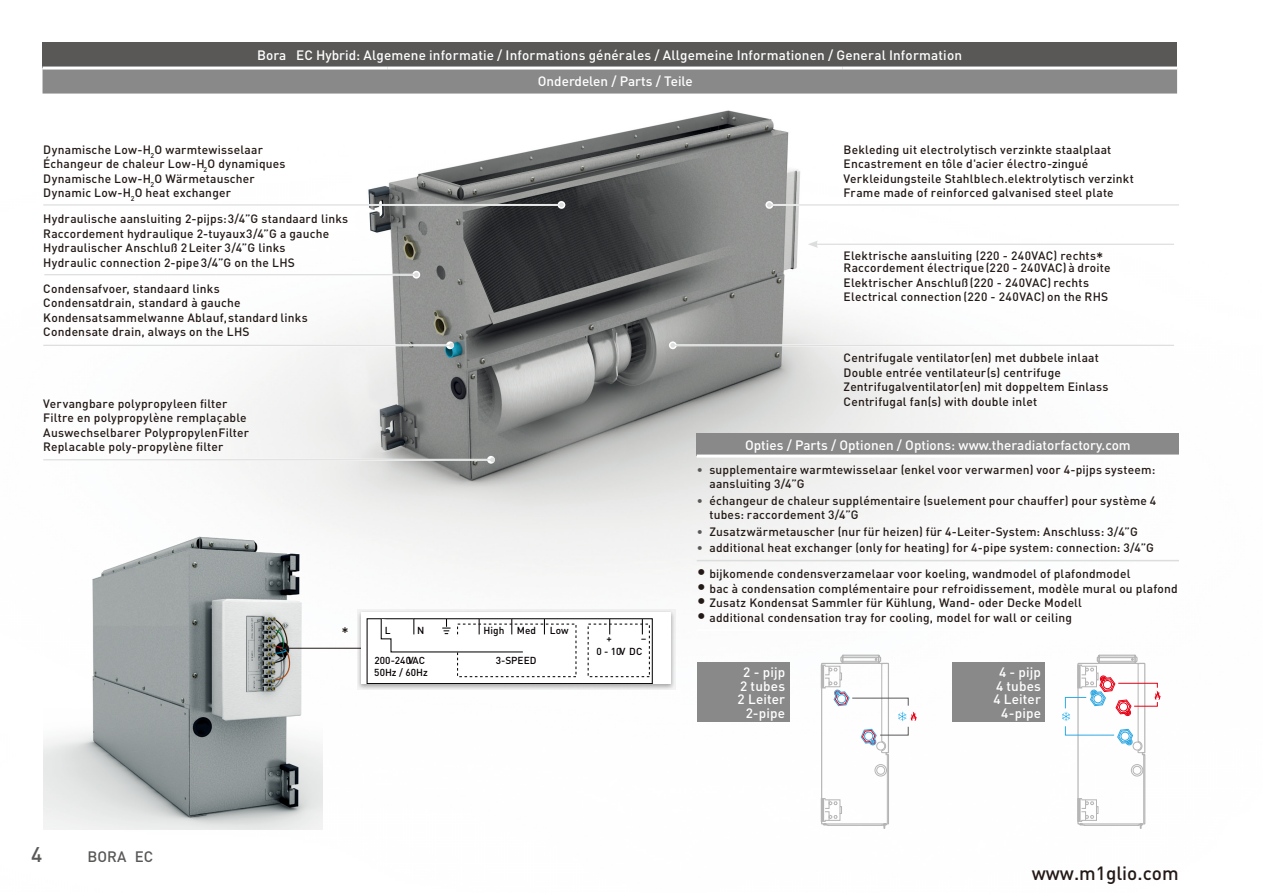
<style>
.page{position:relative;width:1263px;height:893px;background:#fff}
.page>*{position:absolute;margin:0;border:0;box-sizing:border-box;transform-origin:0 0}
.t1{font:500 21px "DIN Pro";color:#595857}
.t2{font:500 18.9px "DIN Pro";color:#231916}
.t3{font:500 15px "DIN Pro";color:#595857}
.t4{font:500 15px "DIN Pro";color:#231916}
.t5{font:500 13.5px/13.5px "DIN Pro";letter-spacing:.005em;color:#fff}
.t6{font:500 12px/14.4px "DIN Pro";letter-spacing:.015em;color:#231916}
.t7{font:500 10.05px "DIN Pro";color:#060101}
.t8{font:500 10.05px "DIN Pro";color:#060101;scale:1.5 1}
.s1{color:#595857}
.s2{font-size:15px}
.s3{color:#808080}
.s4{font-size:18px}
</style>
<div class="page">
<img style="left:42px;top:42px;width:1137px;height:788px">
<hr style="left:43px;top:274px;width:373px;height:2px;background:#fff">
<svg style="left:412px;top:271px;width:8px;height:8px"></svg>
<div style="left:557px;top:201px;width:8px;height:8px;background:#fff;border-radius:50%"></div>
<svg style="left:765px;top:201px;width:8px;height:8px"></svg>
<hr style="left:673px;top:344px;width:501px;height:2px;background:#fff">
<svg style="left:669px;top:341px;width:8px;height:8px"></svg>
<hr style="left:43px;top:344px;width:407px;height:2px;background:#fff">
<div style="left:446px;top:341px;width:8px;height:8px;background:#fff;border-radius:50%"></div>
<hr style="left:43px;top:459px;width:448px;height:2px;background:#fff">
<svg style="left:487px;top:456px;width:8px;height:8px"></svg>
<hr style="left:815px;top:243px;width:359px;height:2px;background:#fff">
<hr style="left:44px;top:274px;width:372px;height:1px;background:#dcdddd">
<svg style="left:414px;top:272px;width:5px;height:5px"></svg>
<hr style="left:43px;top:204px;width:518px;height:2px;background:#dcdddd">
<svg style="left:559px;top:203px;width:5px;height:4px"></svg>
<hr style="left:769px;top:204px;width:410px;height:2px;background:#dcdddd">
<svg style="left:767px;top:203px;width:5px;height:4px"></svg>
<hr style="left:673px;top:345px;width:501px;height:1px;background:#dcdddd">
<svg style="left:670px;top:343px;width:5px;height:5px"></svg>
<hr style="left:43px;top:345px;width:408px;height:1px;background:#dcdddd">
<svg style="left:449px;top:343px;width:5px;height:5px"></svg>
<hr style="left:43px;top:459px;width:449px;height:1px;background:#dcdddd">
<svg style="left:490px;top:457px;width:5px;height:5px"></svg>
<hr style="left:815px;top:244px;width:359px;height:1px;background:#dcdddd">
<svg style="left:806px;top:240px;width:13px;height:9px"></svg>
<div style="left:697px;top:434px;width:482px;height:22px;background:#898989"></div>
<hr style="left:697px;top:455px;width:482px;height:3px;background:#fff">
<hr style="left:697px;top:629px;width:482px;height:2px;background:#fff">
<hr style="left:697px;top:560px;width:482px;height:1px;background:#dcdddd">
<div style="left:43px;top:43px;width:1134px;height:25px;background:#595857"></div>
<div style="left:43px;top:70px;width:1134px;height:24px;background:#898989"></div>
<hr style="left:43px;top:67px;width:345px;height:3px;background:#fff">
<hr style="left:388px;top:67px;width:455px;height:3px;background:#fff">
<hr style="left:843px;top:67px;width:334px;height:3px;background:#fff">
<img style="left:44px;top:507px;width:279px;height:322px">
<hr style="left:284px;top:648px;width:102px;height:1px;background:#231916">
<svg style="left:1062px;top:654px;width:98px;height:175px"></svg>
<svg style="left:820px;top:654px;width:97px;height:175px"></svg>
<div style="left:697px;top:663px;width:92px;height:59px;background:#898989"></div>
<div style="left:952px;top:663px;width:93px;height:59px;background:#898989"></div>
<svg style="left:357px;top:610px;width:318px;height:80px"></svg>
<div style="left:361px;top:613px;width:309px;height:71px;background:#fff"></div>
<div style="left:367px;top:618px;width:286px;height:66px;border:1px solid #060303"></div>
<svg style="left:544px;top:619px;width:1px;height:15px"></svg>
<svg style="left:609px;top:619px;width:1px;height:15px"></svg>
<svg style="left:642px;top:619px;width:1px;height:15px"></svg>
<svg style="left:380px;top:618px;width:144px;height:35px"></svg>
<p class="t5" style="left:538px;top:42px;width:426px;line-height:25.5px;text-indent:-281px">Bora <span class="s1">+</span>EC Hybrid: Algemene informatie / Informations générales / Allgemeine Informationen / General Information<br>Onderdelen / Parts / Teile</p>
<p class="t6" style="left:43px;top:142px;width:244px">Dynamische Low-H<sub>2</sub>O warmtewisselaar Échangeur de chaleur Low-H<sub>2</sub>O dynamiques Dynamische Low-H<sub>2</sub>O Wärmetauscher Dynamic Low-H<sub>2</sub>O heat exchanger</p>
<p class="t6" style="left:843px;top:142px;width:292px">Bekleding uit electrolytisch verzinkte staalplaat Encastrement en tôle d'acier électro-zingué Verkleidungsteile Stahlblech.elektrolytisch verzinkt Frame made of reinforced galvanised steel plate</p>
<p class="t6" style="left:43px;top:211px;width:306px">Hydraulische aansluiting 2-pijps: 3/4”G standaard links Raccordement hydraulique 2-tuyaux 3/4”G a gauche Hydraulischer Anschluß 2 Leiter 3/4”G links<br>Hydraulic connection 2-pipe 3/4”G on the LHS</p>
<p class="t6" style="left:843px;top:250px;width:268px;line-height:12px">Elektrische aansluiting (220 - 240VAC) rechts <span class="s2">*<br></span>Raccordement électrique (220 - 240VAC) à droite</p>
<p class="t6" style="left:844px;top:275px;width:266px">Elektrischer Anschluß(220 - 240VAC) rechts<br>Electrical connection (220 - 240VAC) on the RHS</p>
<p class="t6" style="left:43px;top:281px;width:266px">Condensafvoer, standaard links Condensatdrain, standard à gauche Kondensatsammelwanne Ablauf, standard links Condensate drain, always on the LHS</p>
<p class="t6" style="left:43px;top:396px;width:207px">Vervangbare polypropyleen filter Filtre en polypropylène remplaçable Auswechselbarer Polypropylen Filter Replacable poly-propylène filter</p>
<h1 class="t1" style="left:31px;top:840px;width:13px">4</h1>
<p class="t3" style="left:88px;top:846px;width:70px">BORA <span class="s3">+</span>EC</p>
<p class="t3" style="left:135px;top:846px;width:20px">EC</p>
<p class="t4" style="left:342px;top:622px;width:9px">*</p>
<p class="t7" style="left:385px;top:624px;width:7px">L</p>
<p class="t7" style="left:417px;top:624px;width:9px">N</p>
<p class="t7" style="left:484px;top:624px;width:54px">High Med</p>
<p class="t7" style="left:550px;top:624px;width:20px">Low</p>
<p class="t7" style="left:375px;top:654px;width:52px">200-240VAC</p>
<p class="t7" style="left:496px;top:654px;width:42px">3-SPEED</p>
<p class="t7" style="left:374px;top:665px;width:55px">50Hz / 60Hz</p>
<p class="t7" style="left:606px;top:632px;width:7px">+</p>
<p class="t8" style="left:640px;top:632px;width:6px">-</p>
<p class="t7" style="left:596px;top:645px;width:47px">0 - 10V DC</p>
<p class="t6" style="left:843px;top:350px;width:266px">Centrifugale ventilator(en) met dubbele inlaat Double entrée ventilateur(s) centrifuge Zentrifugalventilator(en) mit doppeltem Einlass Centrifugal fan(s) with double inlet</p>
<p class="t5" style="left:745px;top:438px;width:387px">Opties / Parts / Optionen / Options: www.theradiatorfactory.com</p>
<p class="t6" style="left:709px;top:462px;width:447px;text-indent:-13px"><span class="s1">•</span> supplementaire warmtewisselaar (enkel voor verwarmen) voor 4-pijps systeem: aansluiting 3/4”G</p>
<p class="t6" style="left:709px;top:493px;width:448px;text-indent:-13px"><span class="s1">•</span> échangeur de chaleur supplémentaire (suelement pour chauffer) pour système 4 tubes: raccordement 3/4”G</p>
<p class="t6" style="left:697px;top:524px;width:442px"><span class="s1">•</span> Zusatzwärmetauscher (nur für heizen) für 4-Leiter-System: Anschluss: 3/4”G</p>
<p class="t6" style="left:697px;top:540px;width:459px"><span class="s1">•</span> additional heat exchanger (only for heating) for 4-pipe system: connection: 3/4”G</p>
<p class="t6" style="left:697px;top:566px;width:435px"><span class="s4">•</span> bijkomende condensverzamelaar voor koeling, wandmodel of plafondmodel</p>
<p class="t6" style="left:697px;top:581px;width:483px"><span class="s4">•</span> bac à condensation complémentaire pour refroidissement, modèle mural ou plafond</p>
<p class="t6" style="left:697px;top:595px;width:387px"><span class="s4">•</span> Zusatz Kondensat Sammler für Kühlung, Wand- oder Decke Modell</p>
<p class="t6" style="left:697px;top:610px;width:377px"><span class="s4">•</span> additional condensation tray for cooling, model for wall or ceiling</p>
<p class="t5" style="left:737px;top:665px;width:49px;text-align:right">2 - pijp<br>2 tubes<br>2 Leiter<br>2-pipe</p>
<p class="t5" style="left:993px;top:665px;width:49px;text-align:center">4 - pijp<br>4 tubes<br>4 Leiter<br>4-pipe</p>
<h2 class="t2" style="left:1032px;top:860px;width:148px">www.m1glio.com</h2>
</div>
